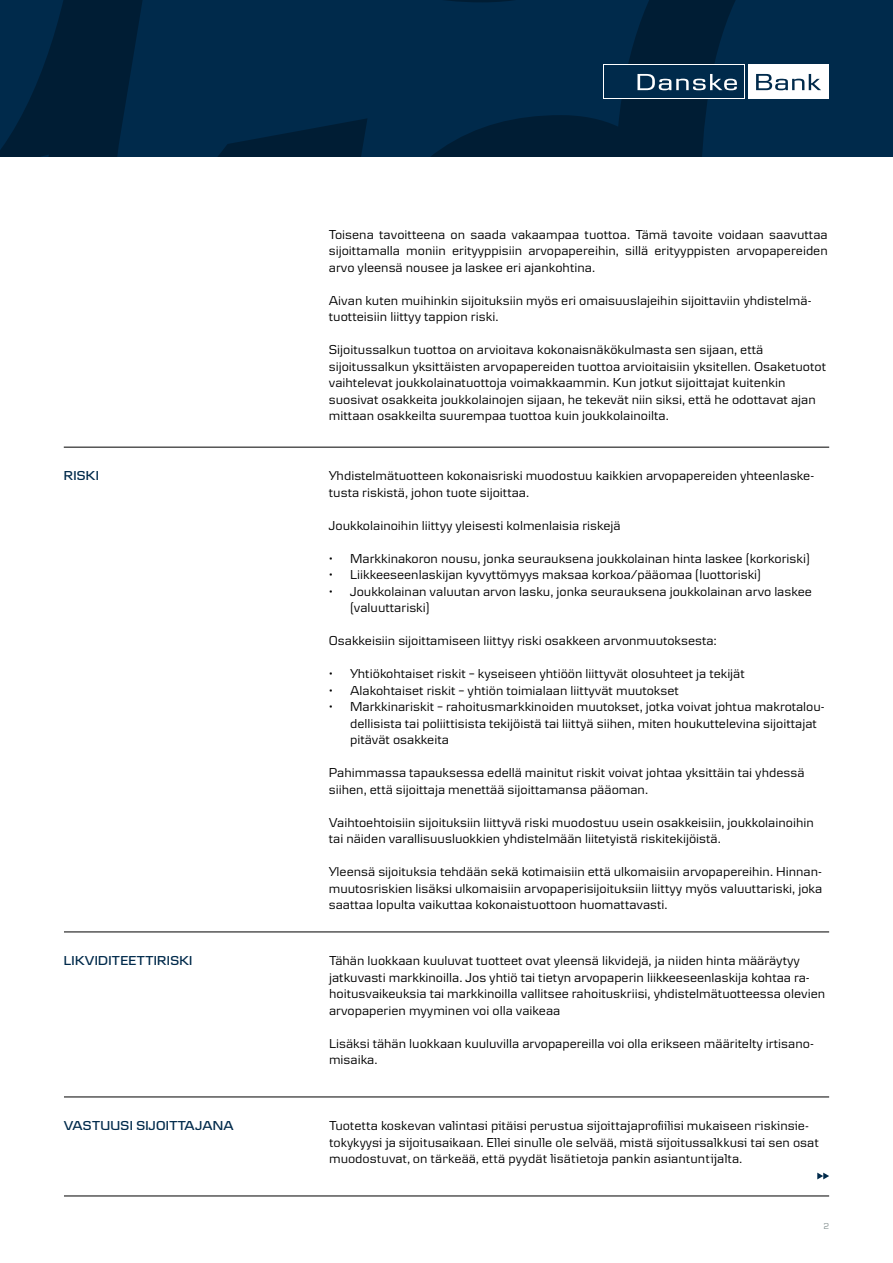
<style>
.page{position:relative;width:893px;height:1263px;background:#fff}
.page>*{position:absolute;margin:0;border:0;box-sizing:border-box;transform-origin:0 0}
.DB_Newsletter_Bodyco{font:13.5px/16.5px "Danske Textv 2";color:#000}
.Bullets{font:13.5px/16.5px "Danske Textv 2";color:#000}
.t1{font:13.5px/16.5px "Danske Text";color:#000}
.DB_Newsletter_Subhea{font:600 13.5px "Danske Headline";letter-spacing:.02em;color:#002a4b}
.DB_A5_Pagina_White_R{font:9px "Danske Text";color:#869292}
</style>
<div class="page">
<svg style="left:0;top:0;width:893px;height:156px;background:#002645"></svg>
<div style="left:748px;top:64px;width:81px;height:34px;background:#fff"></div>
<svg style="left:603px;top:64px;width:142px;height:34px"></svg>
<div style="left:604px;top:65px;width:140px;height:32px;background:#002a4b"></div>
<svg style="left:637px;top:74px;width:100px;height:16px"></svg>
<svg style="left:756px;top:74px;width:65px;height:16px"></svg>
<hr style="left:64px;top:447px;width:765px;height:1px;background:#000">
<svg style="left:817px;top:1172px;width:12px;height:7px"></svg>
<hr style="left:64px;top:932px;width:765px;height:1px;background:#000">
<hr style="left:64px;top:1097px;width:765px;height:1px;background:#000">
<hr style="left:64px;top:1196px;width:765px;height:1px;background:#000">
<p class="DB_Newsletter_Bodyco" style="left:329px;top:226px;width:500px;text-align:justify">Toisena tavoitteena on saada vakaampaa tuottoa. Tämä tavoite voidaan saavuttaa sijoittamalla moniin erityyppisiin arvopapereihin, sillä erityyppisten arvopapereiden arvo yleensä nousee ja laskee eri ajankohtina.</p>
<p class="DB_Newsletter_Bodyco" style="left:329px;top:292px;width:484px">Aivan kuten muihinkin sijoituksiin myös eri omaisuuslajeihin sijoittaviin yhdistelmä&shy;tuotteisiin liittyy tappion riski.</p>
<p class="DB_Newsletter_Bodyco" style="left:329px;top:341px;width:499px">Sijoitussalkun tuottoa on arvioitava kokonaisnäkökulmasta sen sijaan, että sijoitussalkun yksittäisten arvopapereiden tuottoa arvioitaisiin yksitellen. Osaketuotot vaihtelevat joukkolainatuottoja voimakkaammin. Kun jotkut sijoittajat kuitenkin suosivat osakkeita joukkolainojen sijaan, he tekevät niin siksi, että he odottavat ajan mittaan osakkeilta suurempaa tuottoa kuin joukkolainoilta.</p>
<p class="DB_Newsletter_Subhea" style="left:64px;top:468px;width:37px">RISKI</p>
<p class="DB_Newsletter_Bodyco" style="left:329px;top:467px;width:487px">Yhdistelmätuotteen kokonaisriski muodostuu kaikkien arvopapereiden yhteenlaske&shy;tusta riskistä, johon tuote sijoittaa.</p>
<p class="DB_Newsletter_Bodyco" style="left:329px;top:517px;width:293px">Joukkolainoihin liittyy yleisesti kolmenlaisia riskejä</p>
<p class="Bullets" style="left:329px;top:550px;width:483px">• Markkinakoron nousu, jonka seurauksena joukkolainan hinta laskee (korkoriski)</p>
<p class="Bullets" style="left:329px;top:566px;width:434px">• Liikkeeseenlaskijan kyvyttömyys maksaa korkoa/pääomaa (luottoriski)</p>
<p class="Bullets" style="left:350px;top:583px;width:463px;text-indent:-21px">• Joukkolainan valuutan arvon lasku, jonka seurauksena joukkolainan arvo laskee (valuuttariski)</p>
<p class="DB_Newsletter_Bodyco" style="left:329px;top:632px;width:390px">Osakkeisiin sijoittamiseen liittyy riski osakkeen arvonmuutoksesta:</p>
<p class="Bullets" style="left:329px;top:665px;width:418px">• Yhtiökohtaiset riskit – kyseiseen yhtiöön liittyvät olosuhteet ja tekijät</p>
<p class="Bullets" style="left:329px;top:682px;width:352px">• Alakohtaiset riskit – yhtiön toimialaan liittyvät muutokset</p>
<p class="Bullets" style="left:350px;top:698px;width:476px;text-indent:-21px">• Markkinariskit – rahoitusmarkkinoiden muutokset, jotka voivat johtua makrotalou&shy;dellisista tai poliittisista tekijöistä tai liittyä siihen, miten houkuttelevina sijoittajat pitävät osakkeita</p>
<p class="DB_Newsletter_Bodyco" style="left:329px;top:764px;width:477px">Pahimmassa tapauksessa edellä mainitut riskit voivat johtaa yksittäin tai yhdessä siihen, että sijoittaja menettää sijoittamansa pääoman.</p>
<p class="DB_Newsletter_Bodyco" style="left:329px;top:814px;width:487px">Vaihtoehtoisiin sijoituksiin liittyvä riski muodostuu usein osakkeisiin, joukkolainoihin tai näiden varallisuusluokkien yhdistelmään liitetyistä riskitekijöistä.</p>
<p class="DB_Newsletter_Bodyco" style="left:329px;top:863px;width:495px;text-align:justify">Yleensä sijoituksia tehdään sekä kotimaisiin että ulkomaisiin arvopapereihin. Hinnan&shy;muutosriskien lisäksi ulkomaisiin arvopaperisijoituksiin liittyy myös valuuttariski, joka saattaa lopulta vaikuttaa kokonaistuottoon huomattavasti.</p>
<p class="DB_Newsletter_Subhea" style="left:64px;top:953px;width:130px">LIKVIDITEETTIRISKI</p>
<p class="DB_Newsletter_Bodyco" style="left:329px;top:952px;width:498px">Tähän luokkaan kuuluvat tuotteet ovat yleensä likvidejä, ja niiden hinta määräytyy jatkuvasti markkinoilla. Jos yhtiö tai tietyn arvopaperin liikkeeseenlaskija kohtaa ra&shy;hoitusvaikeuksia tai markkinoilla vallitsee rahoituskriisi, yhdistelmätuotteessa olevien arvopaperien myyminen voi olla vaikeaa</p>
<p class="DB_Newsletter_Bodyco" style="left:329px;top:1035px;width:486px">Lisäksi tähän luokkaan kuuluvilla arvopapereilla voi olla erikseen määritelty irtisano&shy;misaika.</p>
<p class="DB_Newsletter_Subhea" style="left:64px;top:1118px;width:171px">VASTUUSI SIJOITTAJANA</p>
<p class="t1" style="left:329px;top:1117px;width:492px">Tuotetta koskevan valintasi pitäisi perustua sijoittajaprofiilisi mukaiseen riskinsie&shy;tokykyysi ja sijoitusaikaan. Ellei sinulle ole selvää, mistä sijoitussalkkusi tai sen osat muodostuvat, on tärkeää, että pyydät lisätietoja pankin asiantuntijalta.</p>
<p class="DB_A5_Pagina_White_R" style="left:823px;top:1221px;width:7px">2</p>
</div>
